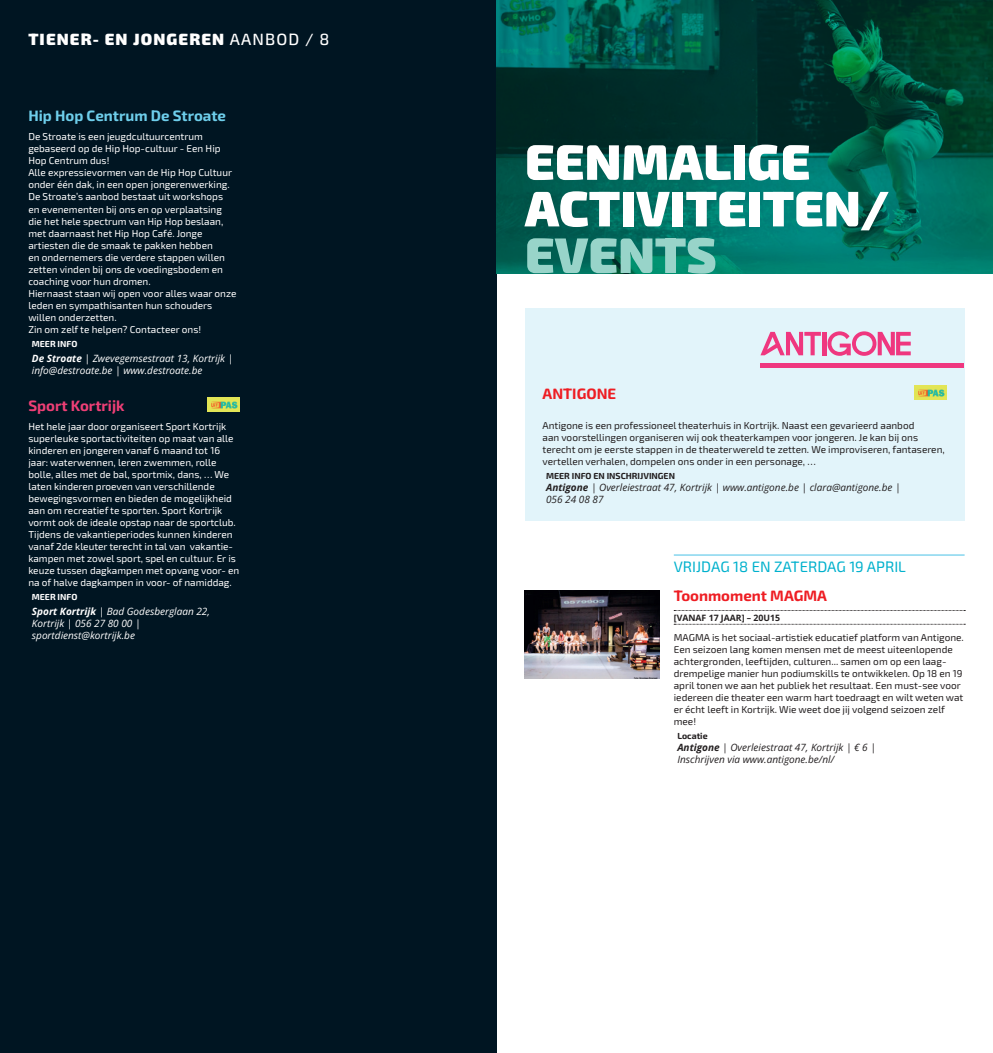
<style>
.page{position:relative;width:993px;height:1053px;background:#fff}
.page>*{position:absolute;margin:0;border:0;box-sizing:border-box;transform-origin:0 0}
.t1{font:900 50px/46.5px "Exo 2";color:#fff}
.t2{font:900 50px "Exo 2";color:#98d4c9}
.t3{font:900 16.25px "Exo 2";letter-spacing:.07em;color:#fff}
.t4{font:15px "Exo 2";color:#00b1cd}
.t5{font:700 15px "Exo 2";color:#ee1d23}
.t6{font:700 15px "Exo 2";color:#6eceeb}
.t7{font:700 15px "Exo 2";color:#ef3f76}
.t8{font:10px/12px "Exo 2";color:#fff}
.t9{font:10px/12px "Exo 2";color:#231f20}
.t10{font:italic 10px/12px "Open Sans";color:#231f20}
.t11{font:italic 10px/12px "Open Sans";color:#fff}
.t12{font:700 8.75px "Exo 2";color:#231f20}
.t13{font:700 8.75px "Open Sans";color:#231f20}
.t14{font:700 8.75px "Exo 2";color:#fff}
.s1{font-weight:500}
.s2{font-weight:700}
</style>
<div class="page">
<div style="left:0;top:0;width:496px;height:1052px;background:#001522"></div>
<img style="left:496px;top:0;width:496px;height:273px">
<div style="left:524px;top:308px;width:440px;height:213px;background:#e2f4fa"></div>
<img style="left:914px;top:385px;width:32px;height:15px">
<hr style="left:673px;top:554px;width:291px;height:1px;background:#6eceeb">
<svg style="left:674px;top:610px;width:290px;height:1px"></svg>
<svg style="left:674px;top:624px;width:290px;height:1px"></svg>
<img style="left:524px;top:590px;width:135px;height:89px">
<img style="left:207px;top:397px;width:32px;height:15px">
<svg style="left:760px;top:332px;width:60px;height:23px"></svg>
<div style="left:821px;top:332px;width:5px;height:23px;background:#ef377f"></div>
<svg style="left:827px;top:331px;width:83px;height:25px"></svg>
<hr style="left:760px;top:363px;width:204px;height:4px;background:#ef377f">
<h2 class="t3" style="left:28px;top:28px;width:302px">TIENER- EN JONGEREN <span class="s1">AANBOD / 8</span></h2>
<h3 class="t6" style="left:28px;top:106px;width:199px">Hip Hop Centrum De Stroate</h3>
<p class="t8" style="left:28px;top:130px;width:209px">De Stroate is een jeugdcultuurcentrum gebaseerd op de Hip Hop-cultuur - Een Hip Hop Centrum dus!<br>Alle expressievormen van de Hip Hop Cultuur onder één dak, in een open jongerenwerking.<br>De Stroate’s aanbod bestaat uit workshops en evenementen bij ons en op verplaatsing die het hele spectrum van Hip Hop beslaan, met daarnaast het Hip Hop Café. Jonge artiesten die de smaak te pakken hebben<br>en ondernemers die verdere stappen willen zetten vinden bij ons de voedingsbodem en coaching voor hun dromen.<br>Hiernaast staan wij open voor alles waar onze leden en sympathisanten hun schouders willen onderzetten.<br>Zin om zelf te helpen? Contacteer ons!</p>
<p class="t14" style="left:32px;top:337px;width:47px">MEER INFO</p>
<p class="t11" style="left:32px;top:352px;width:203px"><span class="s2">De Stroate</span> | Zwevegemsestraat 13, Kortrijk | info@destroate.be | www.destroate.be</p>
<h3 class="t7" style="left:28px;top:395px;width:98px">Sport Kortrijk</h3>
<p class="t8" style="left:28px;top:420px;width:212px">Het hele jaar door organiseert Sport Kortrijk superleuke sportactiviteiten op maat van alle kinderen en jongeren vanaf 6 maand tot 16 jaar: waterwennen, leren zwemmen, rolle bolle, alles met de bal, sportmix, dans, … We laten kinderen proeven van verschillende bewegingsvormen en bieden de mogelijkheid aan om recreatief te sporten. Sport Kortrijk vormt ook de ideale opstap naar de sportclub.<br>Tijdens de vakantieperiodes kunnen kinderen vanaf 2de kleuter terecht in tal van vakantie&shy;kampen met zowel sport, spel en cultuur. Er is keuze tussen dagkampen met opvang voor- en na of halve dagkampen in voor- of namiddag.</p>
<p class="t14" style="left:32px;top:590px;width:47px">MEER INFO</p>
<p class="t11" style="left:32px;top:605px;width:179px"><span class="s2">Sport Kortrijk</span> | Bad Godesberglaan 22,<br>Kortrijk | 056 27 80 00 | sportdienst@kortrijk.be</p>
<h1 class="t1" style="left:524px;top:137px;width:366px">EENMALIGE<br>ACTIVITEITEN/</h1>
<h1 class="t2" style="left:524px;top:220px;width:193px">EVENTS</h1>
<h3 class="t5" style="left:542px;top:383px;width:75px">ANTIGONE</h3>
<p class="t9" style="left:542px;top:419px;width:403px">Antigone is een professioneel theaterhuis in Kortrijk. Naast een gevarieerd aanbod<br>aan voorstellingen organiseren wij ook theaterkampen voor jongeren. Je kan bij ons terecht om je eerste stappen in de theaterwereld te zetten. We improviseren, fantaseren, vertellen verhalen, dompelen ons onder in een personage, …</p>
<p class="t12" style="left:546px;top:470px;width:130px">MEER INFO EN INSCHRIJVINGEN</p>
<p class="t10" style="left:546px;top:481px;width:356px"><span class="s2">Antigone</span> | Overleiestraat 47, Kortrijk | www.antigone.be | clara@antigone.be |<br>056 24 08 87</p>
<h3 class="t4" style="left:673px;top:556px;width:233px">VRIJDAG 18 EN ZATERDAG 19 APRIL</h3>
<h3 class="t5" style="left:673px;top:585px;width:155px">Toonmoment MAGMA</h3>
<p class="t13" style="left:673px;top:611px;width:108px">[VANAF 17 JAAR] – 20U15</p>
<p class="t9" style="left:673px;top:631px;width:291px">MAGMA is het sociaal-artistiek educatief platform van Antigone.<br>Een seizoen lang komen mensen met de meest uiteenlopende achtergronden, leeftijden, culturen... samen om op een laag&shy;drempelige manier hun podiumskills te ontwikkelen. Op 18 en 19 april tonen we aan het publiek het resultaat. Een must-see voor iedereen die theater een warm hart toedraagt en wilt weten wat er écht leeft in Kortrijk. Wie weet doe jij volgend seizoen zelf mee!</p>
<p class="t12" style="left:677px;top:730px;width:32px">Locatie</p>
<p class="t10" style="left:677px;top:741px;width:200px"><span class="s2">Antigone</span> | Overleiestraat 47, Kortrijk | € 6 |<br>Inschrijven via www.antigone.be/nl/</p>
</div>
